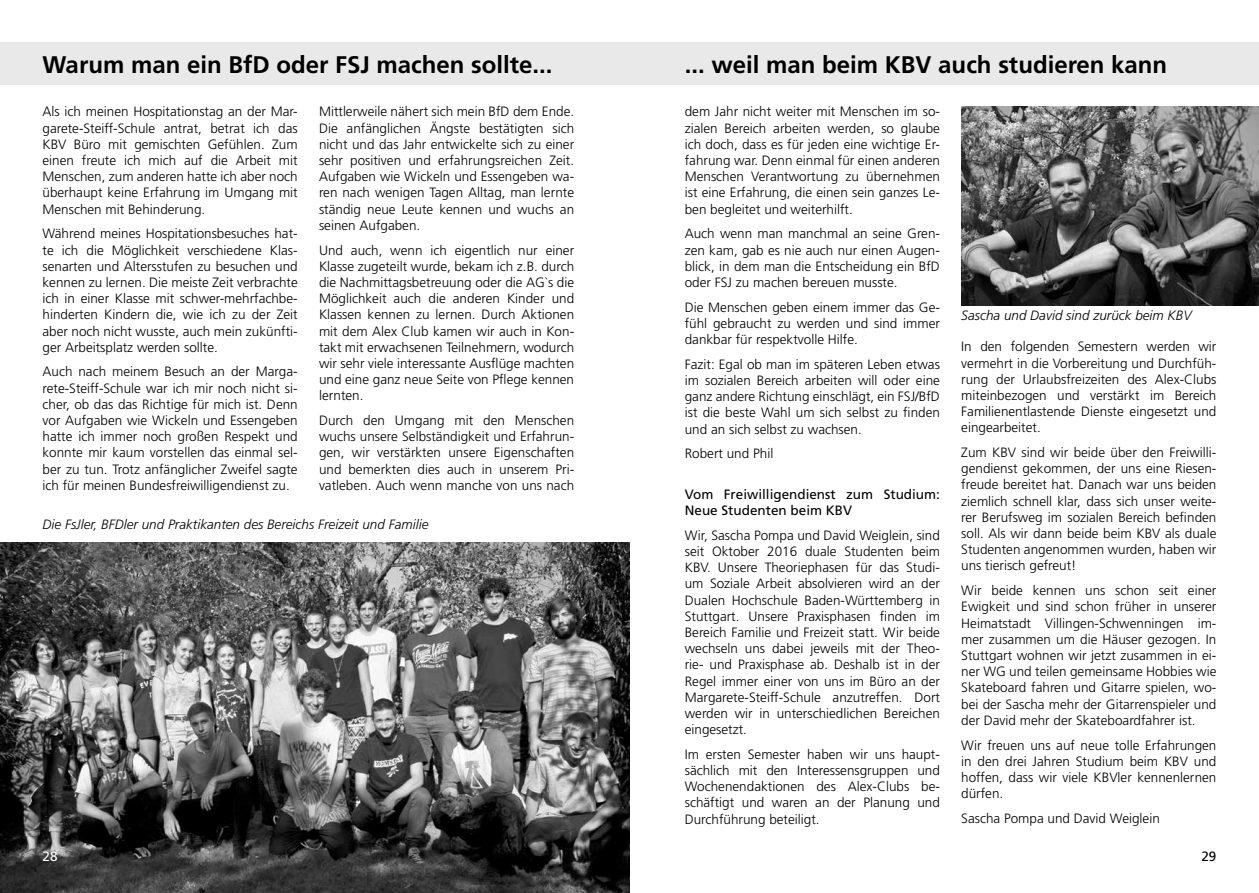
<style>
.page{position:relative;width:1259px;height:893px;background:#fff}
.page>*{position:absolute;margin:0;border:0;box-sizing:border-box;transform-origin:0 0}
.t1{font:700 24px "Frutiger LT Std";color:#000}
.t2{font:300 13.5px/16.2px "Frutiger LT Std";color:#000;text-align:justify}
.t3{font:italic 300 13.5px "Frutiger LT Std";color:#000}
.t4{font:13.5px/16.2px "Frutiger LT Std";color:#000}
.t5{font:13.5px "Frutiger LT Std";color:#fff}
</style>
<div class="page">
<img style="left:0;top:543px;width:629px;height:350px">
<div style="left:0;top:43px;width:629px;height:42px;background:#e9e9ea"></div>
<div style="left:629px;top:43px;width:630px;height:42px;background:#e9e9ea"></div>
<img style="left:962px;top:106px;width:297px;height:199px">
<h1 class="t1" style="left:43px;top:50px;width:511px">Warum man ein BfD oder FSJ machen sollte...</h1>
<p class="t2" style="left:43px;top:104px;width:257px">Als ich meinen Hospitationstag an der Mar&shy;garete-Steiff-Schule antrat, betrat ich das KBV Büro mit gemischten Gefühlen. Zum einen freute ich mich auf die Arbeit mit Menschen, zum anderen hatte ich aber noch überhaupt keine Erfahrung im Umgang mit Menschen mit Behinderung.</p>
<p class="t2" style="left:43px;top:226px;width:257px">Während meines Hospitationsbesuches hat&shy;te ich die Möglichkeit verschiedene Klas&shy;senarten und Altersstufen zu besuchen und kennen zu lernen. Die meiste Zeit verbrachte ich in einer Klasse mit schwer-mehrfachbe&shy;hinderten Kindern die, wie ich zu der Zeit aber noch nicht wusste, auch mein zukünfti&shy;ger Arbeitsplatz werden sollte.</p>
<p class="t2" style="left:43px;top:364px;width:257px">Auch nach meinem Besuch an der Marga&shy;rete-Steiff-Schule war ich mir noch nicht si&shy;cher, ob das das Richtige für mich ist. Denn vor Aufgaben wie Wickeln und Essengeben hatte ich immer noch großen Respekt und konnte mir kaum vorstellen das einmal sel&shy;ber zu tun. Trotz anfänglicher Zweifel sagte ich für meinen Bundesfreiwilligendienst zu.</p>
<p class="t2" style="left:319px;top:104px;width:257px">Mittlerweile nähert sich mein BfD dem Ende.<br>Die anfänglichen Ängste bestätigten sich nicht und das Jahr entwickelte sich zu einer sehr positiven und erfahrungsreichen Zeit.<br>Aufgaben wie Wickeln und Essengeben wa&shy;ren nach wenigen Tagen Alltag, man lernte ständig neue Leute kennen und wuchs an seinen Aufgaben.</p>
<p class="t2" style="left:319px;top:242px;width:257px">Und auch, wenn ich eigentlich nur einer Klasse zugeteilt wurde, bekam ich z.B. durch die Nachmittagsbetreuung oder die AG`s die Möglichkeit auch die anderen Kinder und Klassen kennen zu lernen. Durch Aktionen mit dem Alex Club kamen wir auch in Kon&shy;takt mit erwachsenen Teilnehmern, wodurch wir sehr viele interessante Ausflüge machten und eine ganz neue Seite von Pflege kennen lernten.</p>
<p class="t2" style="left:319px;top:412px;width:257px">Durch den Umgang mit den Menschen wuchs unsere Selbständigkeit und Erfahrun&shy;gen, wir verstärkten unsere Eigenschaften und bemerkten dies auch in unserem Pri&shy;vatleben. Auch wenn manche von uns nach</p>
<p class="t3" style="left:43px;top:517px;width:387px">Die FsJler, BFDler und Praktikanten des Bereichs Freizeit und Familie</p>
<h1 class="t1" style="left:685px;top:50px;width:484px">... weil man beim KBV auch studieren kann</h1>
<p class="t2" style="left:685px;top:104px;width:257px">dem Jahr nicht weiter mit Menschen im so&shy;zialen Bereich arbeiten werden, so glaube ich doch, dass es für jeden eine wichtige Er&shy;fahrung war. Denn einmal für einen anderen Menschen Verantwortung zu übernehmen ist eine Erfahrung, die einen sein ganzes Le&shy;ben begleitet und weiterhilft.</p>
<p class="t2" style="left:685px;top:226px;width:257px">Auch wenn man manchmal an seine Gren&shy;zen kam, gab es nie auch nur einen Augen&shy;blick, in dem man die Entscheidung ein BfD oder FSJ zu machen bereuen musste.</p>
<p class="t2" style="left:685px;top:299px;width:257px">Die Menschen geben einem immer das Ge&shy;fühl gebraucht zu werden und sind immer dankbar für respektvolle Hilfe.</p>
<p class="t2" style="left:685px;top:356px;width:257px">Fazit: Egal ob man im späteren Leben etwas im sozialen Bereich arbeiten will oder eine ganz andere Richtung einschlägt, ein FSJ/BfD ist die beste Wahl um sich selbst zu finden und an sich selbst zu wachsen.</p>
<p class="t2" style="left:685px;top:446px;width:90px">Robert und Phil</p>
<p class="t3" style="left:961px;top:308px;width:232px">Sascha und David sind zurück beim KBV</p>
<p class="t2" style="left:961px;top:339px;width:257px">In den folgenden Semestern werden wir vermehrt in die Vorbereitung und Durchfüh&shy;rung der Urlaubsfreizeiten des Alex-Clubs miteinbezogen und verstärkt im Bereich Familienentlastende Dienste eingesetzt und eingearbeitet.</p>
<p class="t2" style="left:961px;top:444px;width:257px">Zum KBV sind wir beide über den Freiwilli&shy;gendienst gekommen, der uns eine Riesen&shy;freude bereitet hat. Danach war uns beiden ziemlich schnell klar, dass sich unser weite&shy;rer Berufsweg im sozialen Bereich befinden soll. Als wir dann beide beim KBV als duale Studenten angenommen wurden, haben wir uns tierisch gefreut!</p>
<p class="t2" style="left:961px;top:583px;width:257px">Wir beide kennen uns schon seit einer Ewigkeit und sind schon früher in unserer Heimatstadt Villingen-Schwenningen im&shy;mer zusammen um die Häuser gezogen. In Stuttgart wohnen wir jetzt zusammen in ei&shy;ner WG und teilen gemeinsame Hobbies wie Skateboard fahren und Gitarre spielen, wo&shy;bei der Sascha mehr der Gitarrenspieler und der David mehr der Skateboardfahrer ist.</p>
<p class="t2" style="left:961px;top:737px;width:257px">Wir freuen uns auf neue tolle Erfahrungen in den drei Jahren Studium beim KBV und hoffen, dass wir viele KBVler kennenlernen dürfen.</p>
<p class="t2" style="left:961px;top:810px;width:200px">Sascha Pompa und David Weiglein</p>
<p class="t4" style="left:685px;top:486px;width:257px">Vom Freiwilligendienst zum Studium:<br>Neue Studenten beim KBV</p>
<p class="t2" style="left:685px;top:527px;width:257px">Wir, Sascha Pompa und David Weiglein, sind seit Oktober 2016 duale Studenten beim KBV. Unsere Theoriephasen für das Studi&shy;um Soziale Arbeit absolvieren wird an der Dualen Hochschule Baden-Württemberg in Stuttgart. Unsere Praxisphasen finden im Bereich Familie und Freizeit statt. Wir beide wechseln uns dabei jeweils mit der Theo&shy;rie- und Praxisphase ab. Deshalb ist in der Regel immer einer von uns im Büro an der Margarete-Steiff-Schule anzutreffen. Dort werden wir in unterschiedlichen Bereichen eingesetzt.</p>
<p class="t2" style="left:685px;top:746px;width:257px">Im ersten Semester haben wir uns haupt&shy;sächlich mit den Interessensgruppen und Wochenendaktionen des Alex-Clubs be&shy;schäftigt und waren an der Planung und Durchführung beteiligt.</p>
<p class="t5" style="left:43px;top:848px;width:17px">28</p>
<p class="t4" style="left:1201px;top:848px;width:17px">29</p>
</div>
